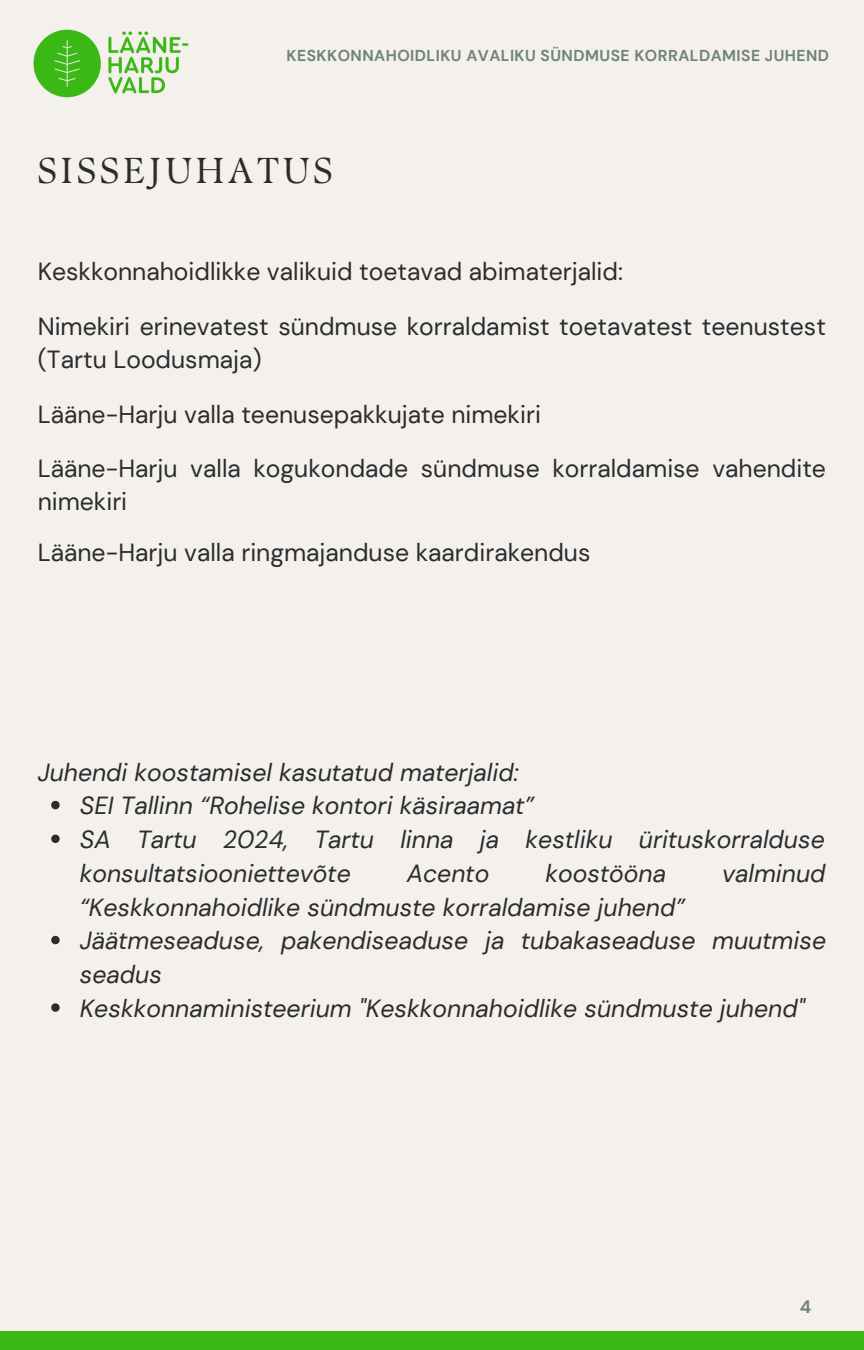
<style>
.page{position:relative;width:864px;height:1350px;background:#f4f0eb}
.page>*{position:absolute;margin:0;border:0;box-sizing:border-box;transform-origin:0 0}
.t1{font:36px "TY Serif D";letter-spacing:.12em;color:#2b2c30}
.t2{font:italic 24.75px/33.8px "DM Sans";color:#2b2c30}
.t3{font:24.75px/33.8px "DM Sans";color:#2b2c30}
.t4{font:700 18px "DM Sans";color:#6f8377}
.t5{font:700 15.75px "DM Sans";letter-spacing:.03em;color:#6f8377}
</style>
<div class="page">
<svg style="left:51px;top:801px;width:9px;height:8px"></svg>
<svg style="left:51px;top:835px;width:9px;height:8px"></svg>
<svg style="left:51px;top:936px;width:9px;height:8px"></svg>
<svg style="left:51px;top:1003px;width:9px;height:9px"></svg>
<img style="left:33px;top:29px;width:156px;height:69px">
<div style="left:0;top:1331px;width:864px;height:19px;background:#3ab916"></div>
<p class="t5" style="left:287px;top:45px;width:544px">KESKKONNAHOIDLIKU AVALIKU SÜNDMUSE KORRALDAMISE JUHEND</p>
<p class="t1" style="left:38px;top:149px;width:296px">SISSEJUHATUS</p>
<p class="t3" style="left:38px;top:255px;width:587px">Keskkonnahoidlikke valikuid toetavad abimaterjalid:</p>
<p class="t3" style="left:38px;top:309px;width:790px">Nimekiri erinevatest sündmuse korraldamist toetavatest teenustest (Tartu Loodusmaja)</p>
<p class="t3" style="left:38px;top:397px;width:505px">Lääne-Harju valla teenusepakkujate nimekiri</p>
<p class="t3" style="left:38px;top:451px;width:790px">Lääne-Harju valla kogukondade sündmuse korraldamise vahendite nimekiri</p>
<p class="t3" style="left:38px;top:536px;width:554px">Lääne-Harju valla ringmajanduse kaardirakendus</p>
<p class="t2" style="left:38px;top:755px;width:483px">Juhendi koostamisel kasutatud materjalid:</p>
<p class="t2" style="left:80px;top:789px;width:455px">SEI Tallinn “Rohelise kontori käsiraamat”</p>
<p class="t2" style="left:80px;top:823px;width:747px">SA Tartu 2024, Tartu linna ja kestliku ürituskorralduse konsultatsiooniettevõte</p>
<p class="t2" style="left:407px;top:857px;width:84px">Acento</p>
<p class="t2" style="left:545px;top:857px;width:122px">koostööna</p>
<p class="t2" style="left:722px;top:857px;width:105px">valminud</p>
<p class="t2" style="left:80px;top:890px;width:606px">“Keskkonnahoidlike sündmuste korraldamise juhend”</p>
<p class="t2" style="left:80px;top:924px;width:748px">Jäätmeseaduse, pakendiseaduse ja tubakaseaduse muutmise seadus</p>
<p class="t2" style="left:80px;top:992px;width:727px">Keskkonnaministeerium "Keskkonnahoidlike sündmuste juhend"</p>
<p class="t4" style="left:800px;top:1295px;width:13px">4</p>
</div>
